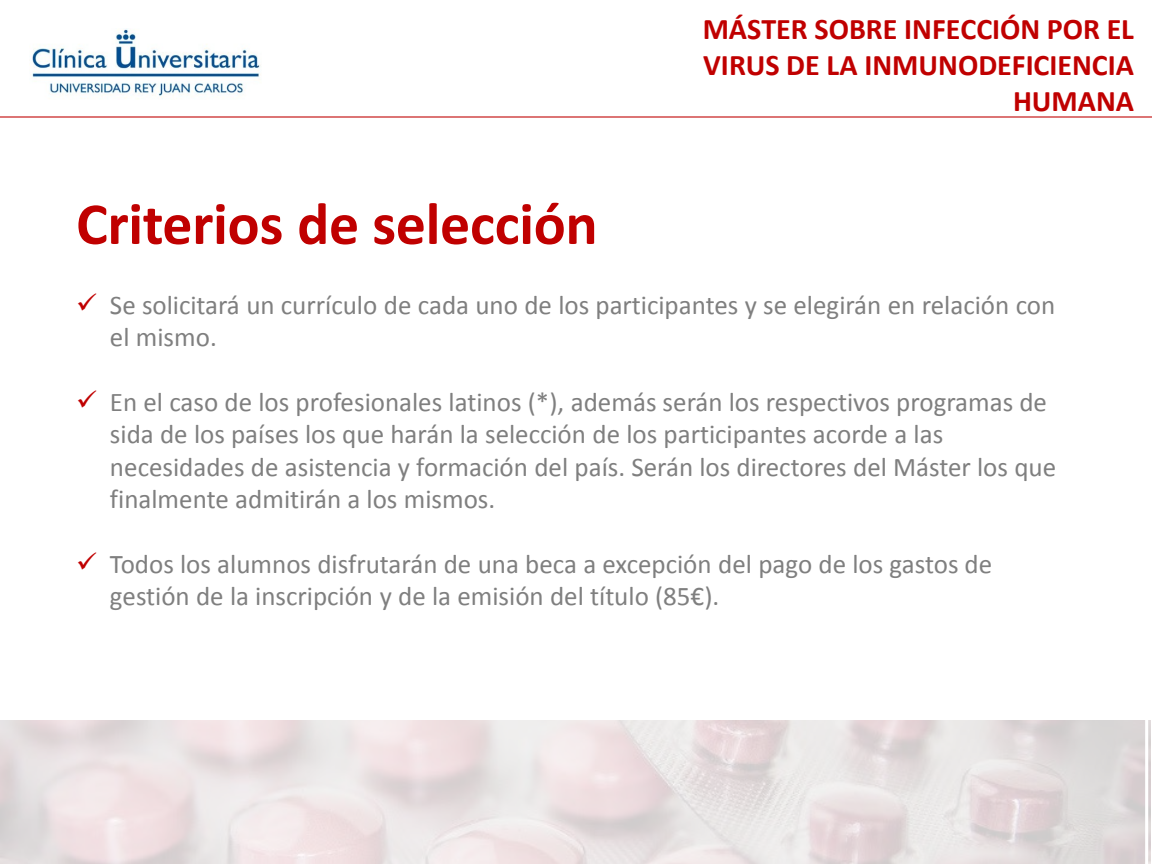
<style>
.page{position:relative;width:1152px;height:864px;background:#fff}
.page>*{position:absolute;margin:0;border:0;box-sizing:border-box;transform-origin:0 0}
.t1{font:700 60px "Calibri";letter-spacing:-.005em;color:#c00000}
.t2{font:700 30px/36px "Calibri";color:#c00000;text-align:right}
.t3{font:27px/32.4px "Calibri";color:#7f7f7f}
.s1{color:#c00000}
</style>
<div class="page">
<img style="left:32px;top:28px;width:229px;height:71px">
<hr style="left:0;top:116px;width:1152px;height:2px;background:#c00000">
<div style="left:0;top:720px;width:1152px;height:144px;background:#fff;opacity:.8"></div>
<p class="t1" style="left:76px;top:186px;width:523px">Criterios de selección</p>
<h1 class="t2" style="left:703px;top:11px;width:433px">MÁSTER SOBRE INFECCIÓN POR EL<br>VIRUS DE LA INMUNODEFICIENCIA<br>HUMANA</h1>
<p class="t3" style="left:110px;top:289px;width:947px;text-indent:-34px"><span class="s1">✓</span> Se solicitará un currículo de cada uno de los participantes y se elegirán en relación con el mismo.</p>
<p class="t3" style="left:110px;top:386px;width:948px;text-indent:-34px"><span class="s1">✓</span> En el caso de los profesionales latinos (*), además serán los respectivos programas de sida de los países los que harán la selección de los participantes acorde a las necesidades de asistencia y formación del país. Serán los directores del Máster los que finalmente admitirán a los mismos.</p>
<p class="t3" style="left:110px;top:548px;width:884px;text-indent:-34px"><span class="s1">✓</span> Todos los alumnos disfrutarán de una beca a excepción del pago de los gastos de gestión de la inscripción y de la emisión del título (85€).</p>
</div>
